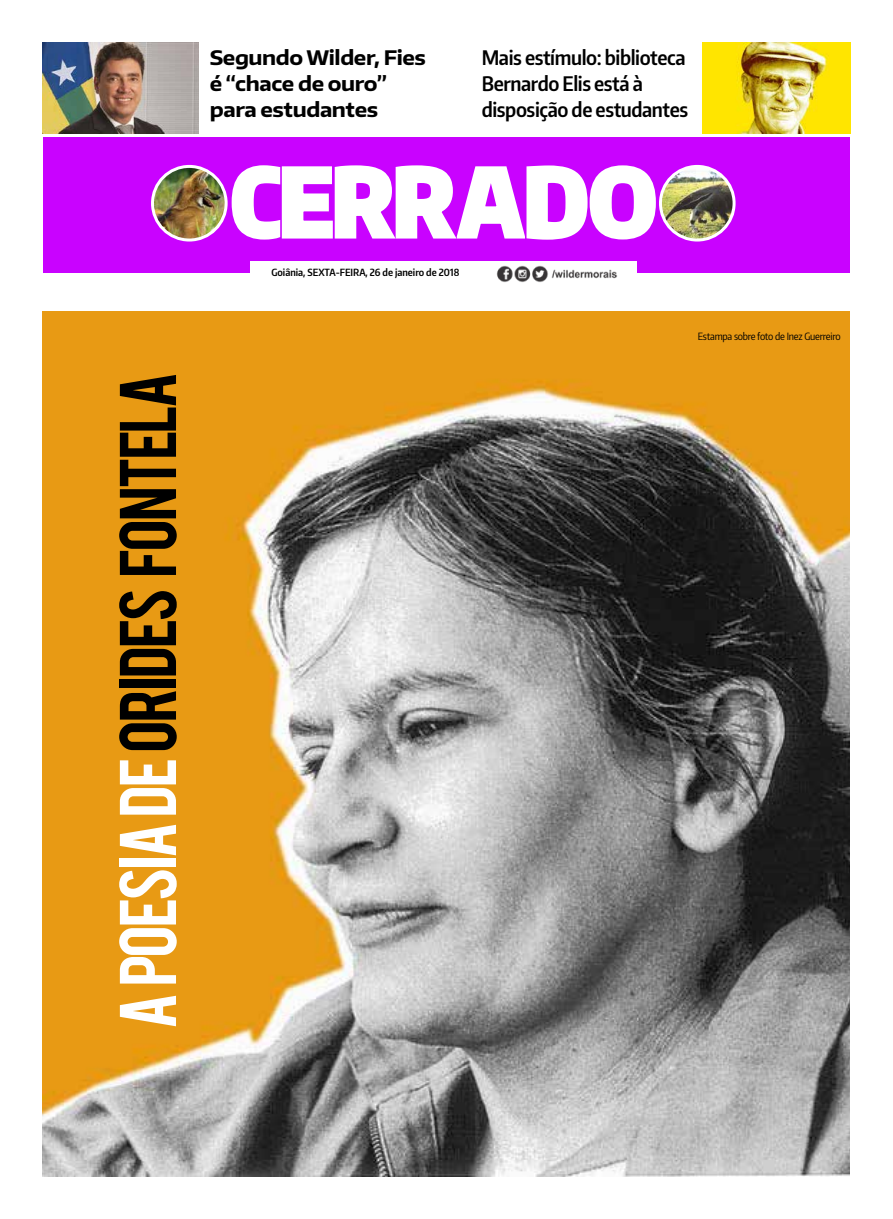
<style>
.page{position:relative;width:893px;height:1219px;background:#fff}
.page>*{position:absolute;margin:0;border:0;box-sizing:border-box;transform-origin:0 0}
.t1{font:900 94.6px "Encode Sans Condensed";letter-spacing:-.015em;color:#fff}
.t2{font:63px "Bebas";letter-spacing:-.04em;color:#000}
.t3{font:600 20px/26px "Encode Sans Condensed";letter-spacing:-.02em;color:#000}
.t4{font:700 20px/26px "Encode Sans Wide";letter-spacing:-.02em;color:#000}
.t5{font:10px "Encode Sans Condensed";letter-spacing:-.02em;color:#000}
.t6{font:600 9.9px "Encode Sans Condensed";color:#000}
.s1{color:#fff}
</style>
<div class="page">
<img style="left:43px;top:312px;width:807px;height:864px">
<div style="left:43px;top:137px;width:807px;height:136px;background:#c902ff"></div>
<svg style="left:231px;top:165px;width:425px;height:75px"></svg>
<div style="left:250px;top:261px;width:386px;height:24px;background:#fff"></div>
<img style="left:496px;top:265px;width:121px;height:17px">
<img style="left:43px;top:43px;width:155px;height:90px">
<img style="left:703px;top:43px;width:147px;height:90px">
<img style="left:660px;top:166px;width:74px;height:74px;border-radius:37px">
<div style="left:659px;top:165px;width:77px;height:77px;border:3px solid #fff;border-radius:50%"></div>
<img style="left:153px;top:166px;width:73px;height:74px;border-radius:37px">
<div style="left:151px;top:165px;width:77px;height:77px;border:3px solid #fff;border-radius:50%"></div>
<h2 class="t2" style="left:102px;top:1029px;width:659px;rotate:-90deg"><span class="s1">A POESIA DE</span> ORIDES FONTELA</h2>
<p class="t4" style="left:210px;top:43px;width:218px">Segundo Wilder, Fies é “chace de ouro” para estudantes</p>
<p class="t3" style="left:482px;top:43px;width:208px">Mais estímulo: biblioteca<br>Bernardo Elis está à disposição de estudantes</p>
<h1 class="t1" style="left:230px;top:140px;width:429px">CERRADO</h1>
<p class="t6" style="left:271px;top:266px;width:189px">Goiânia, SEXTA-FEIRA, 26 de janeiro de 2018</p>
<p class="t5" style="left:698px;top:330px;width:144px">Estampa sobre foto de Inez Guerreiro</p>
</div>
